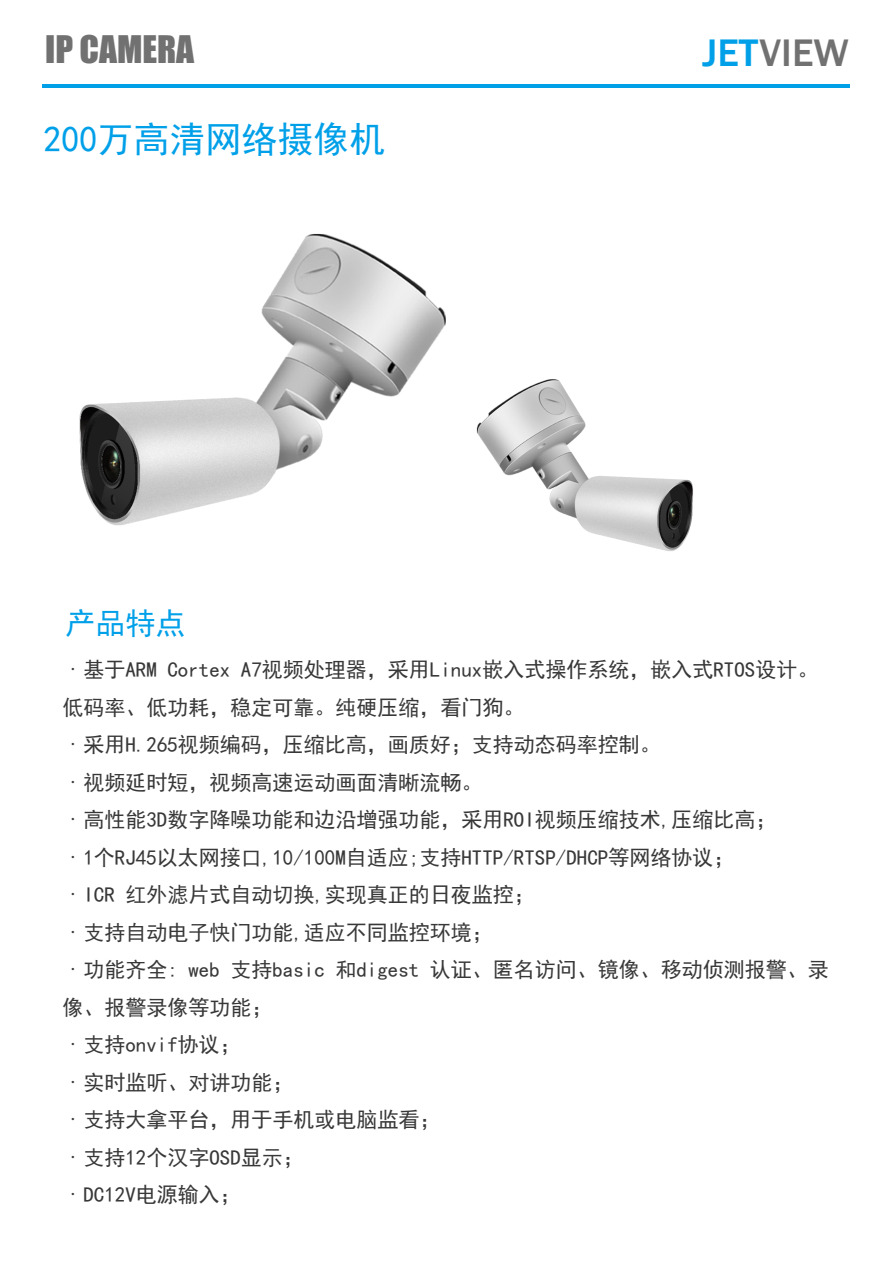
<style>
.page{position:relative;width:893px;height:1263px;background:#fff}
.page>*{position:absolute;margin:0;border:0;box-sizing:border-box;transform-origin:0 0}
.t1{font:500 39.45px "Franklin Gothic";color:#727171}
.t2{font:36.3px "Sim Hei";color:#00a0e9}
.t3{font:34.95px "Impact";color:#727171}
.t4{font:30.3px "Sim Hei";color:#00a0e9}
.t5{font:21.15px/37.5px "Sim Hei";color:#383838}
.s1{color:#00a0e9}
.s2{font-family:"Adobe Song Std";font-weight:300}
</style>
<div class="page">
<hr style="left:42px;top:84px;width:808px;height:3px;background:#00a0e9">
<img style="left:79px;top:233px;width:367px;height:293px">
<img style="left:476px;top:379px;width:217px;height:172px">
<h3 class="t3" style="left:45px;top:22px;width:151px">IP CAMERA</h3>
<h1 class="t1" style="left:702px;top:29px;width:148px"><span class="s1">JET</span>VIEW</h1>
<h2 class="t2" style="left:43px;top:120px;width:343px">200万高清网络摄像机</h2>
<h3 class="t4" style="left:66px;top:608px;width:121px">产品特点</h3>
<p class="t5" style="left:62px;top:651px;width:768px"><span class="s2">·</span>基于ARM Cortex A7视频处理器，采用Linux嵌入式操作系统，嵌入式RTOS设计。低码率、低功耗，稳定可靠。纯硬压缩，看门狗。<br><span class="s2">·</span>采用H.265视频编码，压缩比高，画质好；支持动态码率控制。<br><span class="s2">·</span>视频延时短，视频高速运动画面清晰流畅。<br><span class="s2">·</span>高性能3D数字降噪功能和边沿增强功能，采用ROI视频压缩技术,压缩比高；<br><span class="s2">·</span>1个RJ45以太网接口,10/100M自适应;支持HTTP/RTSP/DHCP等网络协议；<br><span class="s2">·</span>ICR 红外滤片式自动切换,实现真正的日夜监控；<br><span class="s2">·</span>支持自动电子快门功能,适应不同监控环境；<br><span class="s2">·</span>功能齐全: web 支持basic 和digest 认证、匿名访问、镜像、移动侦测报警、录像、报警录像等功能；<br><span class="s2">·</span>支持onvif协议；<br><span class="s2">·</span>实时监听、对讲功能；<br><span class="s2">·</span>支持大拿平台，用于手机或电脑监看；<br><span class="s2">·</span>支持12个汉字OSD显示；<br><span class="s2">·</span>DC12V电源输入；</p>
</div>
